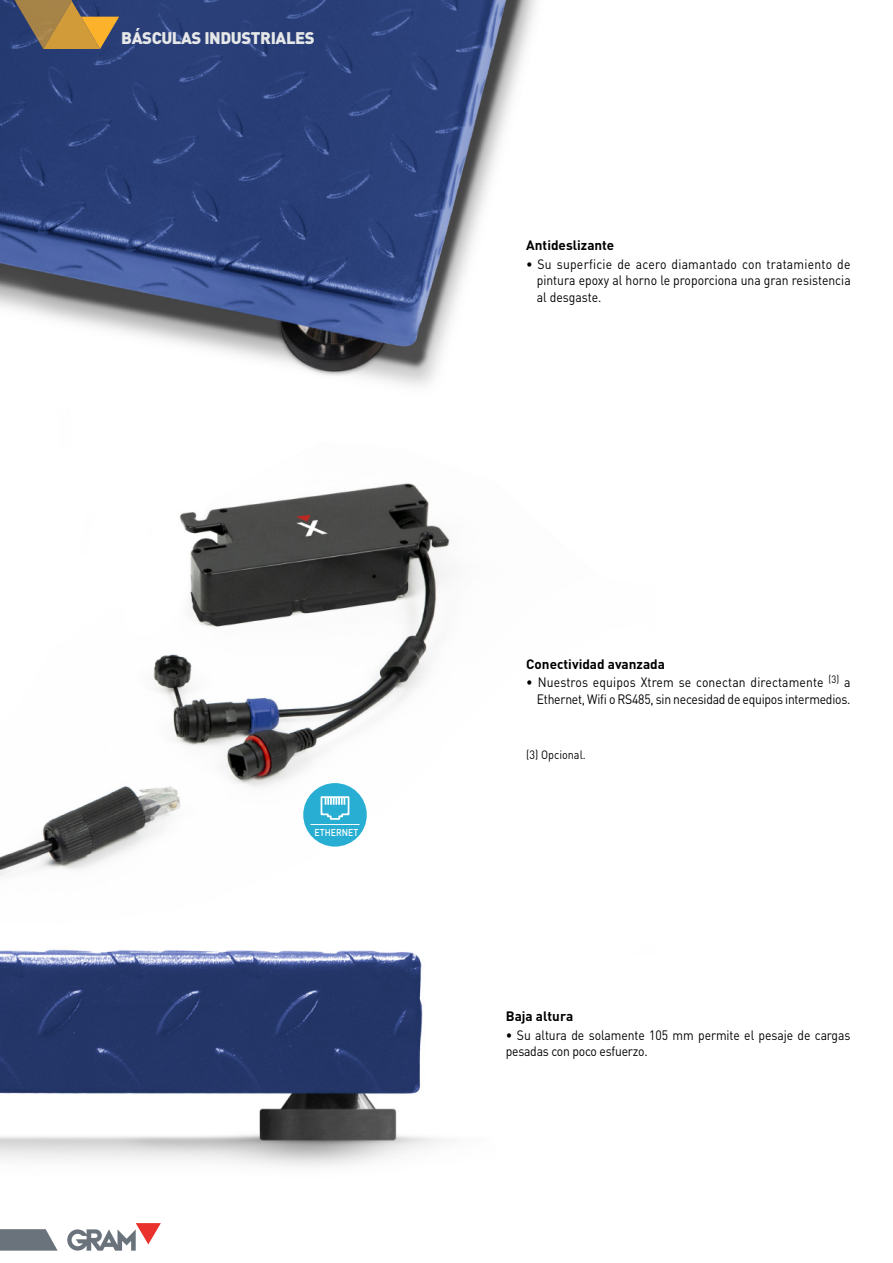
<style>
.page{position:relative;width:893px;height:1263px;background:#fff}
.page>*{position:absolute;margin:0;border:0;box-sizing:border-box;transform-origin:0 0}
.t1{font:900 16.65px "DIN Pro";letter-spacing:-.025em;color:#e6e7e8}
.Descripcion{font:13.5px/16.5px "DIN Pro";letter-spacing:-.005em;color:#000;scale:.92 1}
.Funciones{font:700 13.5px "DIN Pro";color:#000}
.Descripcion-2{font:700 13.5px "DIN Pro";color:#000}
.Descripcion-3{font:12px "DIN Pro";color:#000;scale:.9 1}
.t2{font:500 9.75px "DIN";color:#fff;scale:.9 1}
</style>
<div class="page">
<img style="left:0;top:483px;width:450px;height:394px">
<img style="left:0;top:949px;width:443px;height:217px">
<img style="left:0;top:0;width:537px;height:386px">
<svg style="left:67px;top:1223px;width:94px;height:27px"></svg>
<svg style="left:0;top:1229px;width:57px;height:21px"></svg>
<svg style="left:4px;top:0;width:115px;height:49px"></svg>
<div style="left:303px;top:783px;width:64px;height:64px;background:#27aed2;border-radius:50%"></div>
<hr style="left:310px;top:824px;width:50px;height:1px;background:#fff">
<svg style="left:320px;top:796px;width:30px;height:24px"></svg>
<p class="t1" style="left:121px;top:26px;width:195px">BÁSCULAS INDUSTRIALES</p>
<p class="t2" style="left:315px;top:826px;width:50px">ETHERNET</p>
<p class="Descripcion-2" style="left:526px;top:236px;width:90px">Antideslizante</p>
<p class="Descripcion" style="left:537px;top:255px;width:343px;text-align:justify;text-indent:-10px">• Su superficie de acero diamantado con tratamiento de pintura epoxy al horno le proporciona una gran resistencia al desgaste.</p>
<p class="Funciones" style="left:526px;top:655px;width:140px">Conectividad avanzada</p>
<p class="Descripcion" style="left:526px;top:674px;width:354px;text-align:right">• Nuestros equipos Xtrem se conectan directamente <sup>(3)</sup> a<br>Ethernet, Wifi o RS485, sin necesidad de equipos intermedios.</p>
<p class="Descripcion-3" style="left:526px;top:746px;width:68px">(3) Opcional.</p>
<p class="Funciones" style="left:506px;top:1007px;width:69px">Baja altura</p>
<p class="Descripcion" style="left:506px;top:1026px;width:376px">• Su altura de solamente 105 mm permite el pesaje de cargas pesadas con poco esfuerzo.</p>
</div>
